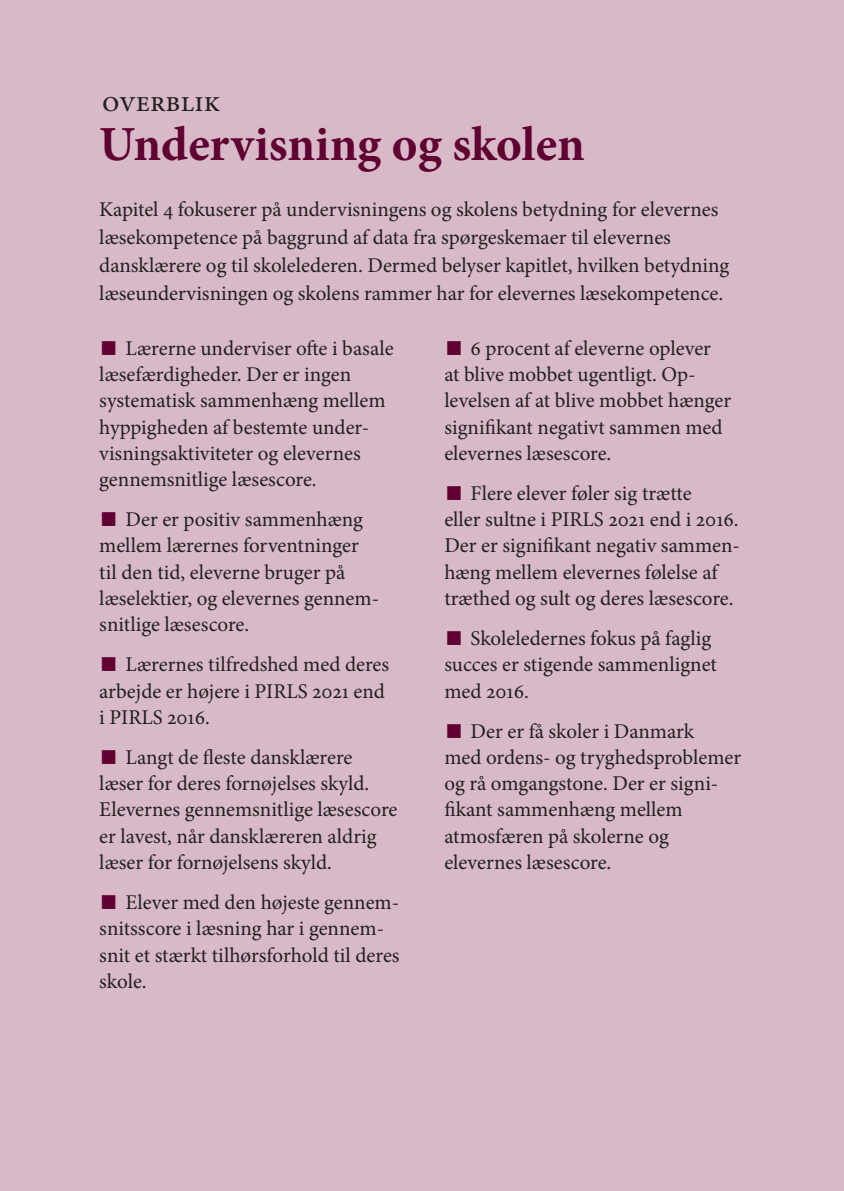
<style>
.page{position:relative;width:844px;height:1191px;background:#fff}
.page>*{position:absolute;margin:0;border:0;box-sizing:border-box;transform-origin:0 0}
.t1{font:700 49px "Minion Pro";color:#5f0031}
.t2{font:29.75px "Minion Pro";color:#231f20}
.t3{font:21px/26.2px "Minion Pro";color:#231f20}
.s1{font-size:47.25px;color:#5f0031}
</style>
<div class="page">
<div style="left:0;top:0;width:843px;height:1191px;background:#d7b9c7"></div>
<h2 class="t2" style="left:102px;top:81px;width:119px">overblik</h2>
<h1 class="t1" style="left:99px;top:110px;width:487px">Undervisning og skolen</h1>
<p class="t3" style="left:99px;top:195px;width:631px;line-height:28px">Kapitel 4 fokuserer på undervisningens og skolens betydning for elevernes læsekompetence på baggrund af data fra spørgeskemaer til elevernes dansklærere og til skolelederen. Dermed belyser kapitlet, hvilken betydning læseundervisningen og skolens rammer har for elevernes læsekompetence.</p>
<p class="t3" style="left:99px;top:335px;width:296px"><span class="s1">■</span> Lærerne underviser ofte i basale læsefærdigheder. Der er ingen systematisk sammenhæng mellem hyppigheden af bestemte under&shy;visningsaktiviteter og elevernes gennemsnitlige læsescore.</p>
<p class="t3" style="left:99px;top:506px;width:281px"><span class="s1">■</span> Der er positiv sammenhæng mellem lærernes forventninger til den tid, eleverne bruger på læselektier, og elevernes gennem&shy;snitlige læsescore.</p>
<p class="t3" style="left:99px;top:651px;width:291px"><span class="s1">■</span> Lærernes tilfredshed med deres arbejde er højere i PIRLS 2021 end i PIRLS 2016.</p>
<p class="t3" style="left:99px;top:744px;width:299px"><span class="s1">■</span> Langt de fleste dansklærere læser for deres fornøjelses skyld.<br>Elevernes gennemsnitlige læsescore er lavest, når dansklæreren aldrig læser for fornøjelsens skyld.</p>
<p class="t3" style="left:99px;top:889px;width:302px"><span class="s1">■</span> Elever med den højeste gennem&shy;snitsscore i læsning har i gennem&shy;snit et stærkt tilhørsforhold til deres skole.</p>
<p class="t3" style="left:444px;top:335px;width:288px"><span class="s1">■</span> 6 procent af eleverne oplever at blive mobbet ugentligt. Op&shy;levelsen af at blive mobbet hænger signifikant negativt sammen med elevernes læsescore.</p>
<p class="t3" style="left:444px;top:480px;width:297px"><span class="s1">■</span> Flere elever føler sig trætte<br>eller sultne i PIRLS 2021 end i 2016.<br>Der er signifikant negativ sammen&shy;hæng mellem elevernes følelse af træthed og sult og deres læsescore.</p>
<p class="t3" style="left:444px;top:625px;width:274px"><span class="s1">■</span> Skoleledernes fokus på faglig succes er stigende sammenlignet med 2016.</p>
<p class="t3" style="left:444px;top:718px;width:298px"><span class="s1">■</span> Der er få skoler i Danmark<br>med ordens- og tryghedsproblemer og rå omgangstone. Der er signi&shy;fikant sammenhæng mellem atmosfæren på skolerne og elevernes læsescore.</p>
</div>
